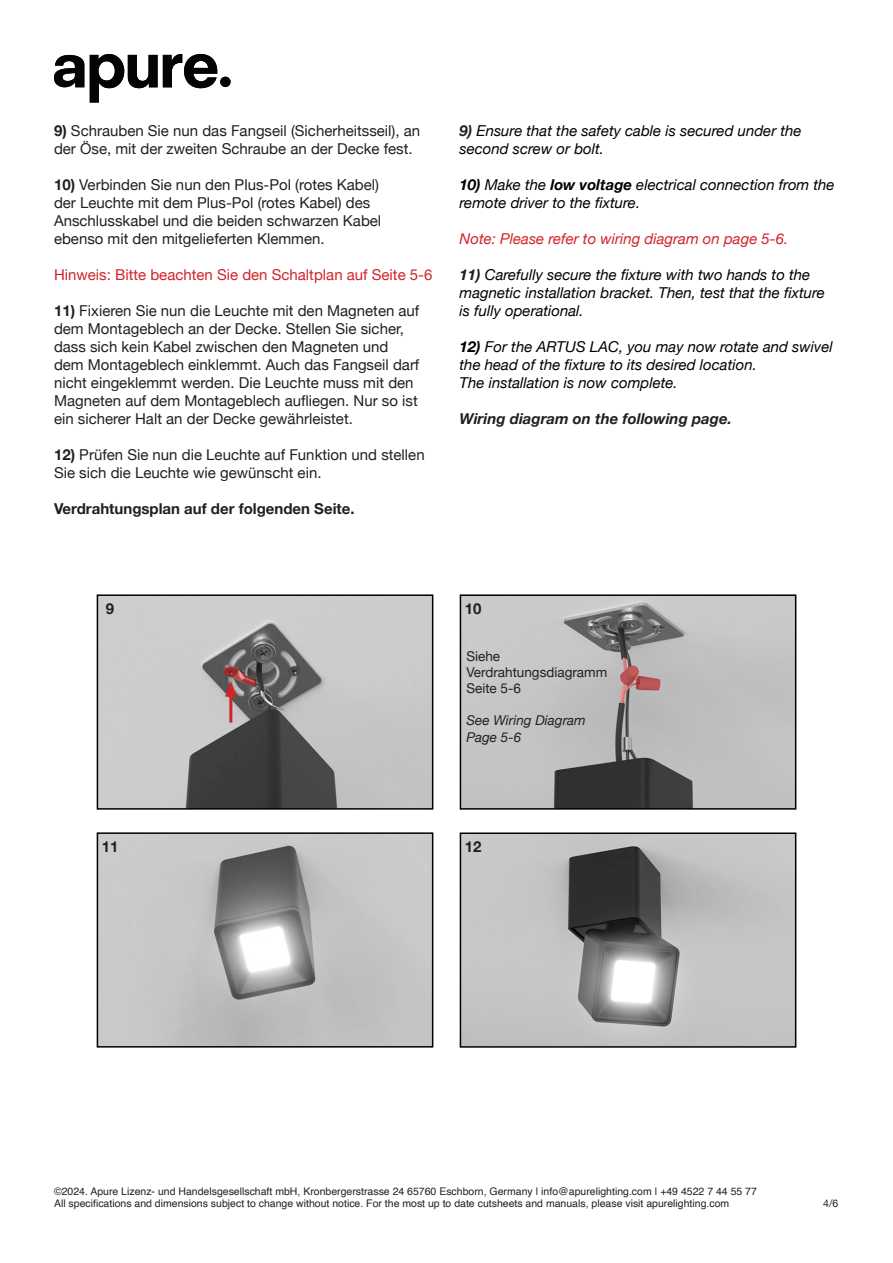
<style>
.page{position:relative;width:893px;height:1263px;background:#fff}
.page>*{position:absolute;margin:0;border:0;box-sizing:border-box;transform-origin:0 0}
.t1{font:15px/18px "Helvetica Neue";color:#231f20}
.t2{font:italic 15px/18px "Helvetica Neue";color:#000}
.t3{font:15px "Helvetica Neue";color:#d1232a}
.t4{font:700 15px "Helvetica Neue";color:#231f20}
.t5{font:italic 15px "Helvetica Neue";color:#d1232a}
.t6{font:italic 700 15px "Helvetica Neue";color:#231f20}
.t7{font:13.5px/16.2px "Helvetica Neue";color:#231f20}
.t8{font:italic 13.5px "Helvetica Neue";color:#231f20}
.t9{font:10.5px/12.6px "Helvetica";color:#231f20}
.t10{font:10.5px "Helvetica Neue";color:#231f20}
.s1{font-weight:700}
.s2{font-weight:700;color:#231f20}
</style>
<div class="page">
<svg style="left:90px;top:54px;width:127px;height:49px"></svg>
<div style="left:220px;top:77px;width:11px;height:10px;background:#040503;border-radius:50%"></div>
<svg style="left:54px;top:55px;width:30px;height:32px"></svg>
<img style="left:100px;top:597px;width:330px;height:210px">
<div style="left:97px;top:594px;width:336px;height:216px;border:2px solid #000"></div>
<img style="left:463px;top:597px;width:330px;height:210px">
<div style="left:460px;top:594px;width:336px;height:216px;border:2px solid #000"></div>
<img style="left:100px;top:835px;width:330px;height:209px">
<div style="left:97px;top:832px;width:336px;height:215px;border:2px solid #000"></div>
<img style="left:463px;top:835px;width:330px;height:210px">
<div style="left:460px;top:832px;width:336px;height:216px;border:2px solid #000"></div>
<hr style="left:229px;top:691px;width:3px;height:32px;background:#d1232a">
<svg style="left:225px;top:681px;width:12px;height:16px"></svg>
<p class="t1" style="left:54px;top:122px;width:368px"><span class="s1">9)</span> Schrauben Sie nun das Fangseil (Sicherheitsseil), an der Öse, mit der zweiten Schraube an der Decke fest.</p>
<p class="t1" style="left:54px;top:176px;width:329px"><span class="s1">10)</span> Verbinden Sie nun den Plus-Pol (rotes Kabel) der Leuchte mit dem Plus-Pol (rotes Kabel) des Anschlusskabel und die beiden schwarzen Kabel ebenso mit den mitgelieferten Klemmen.</p>
<p class="t3" style="left:54px;top:264px;width:380px">Hinweis: Bitte beachten Sie den Schaltplan auf Seite 5-6</p>
<p class="t1" style="left:54px;top:302px;width:367px"><span class="s1">11)</span> Fixieren Sie nun die Leuchte mit den Magneten auf dem Montageblech an der Decke. Stellen Sie sicher, dass sich kein Kabel zwischen den Magneten und dem Montageblech einklemmt. Auch das Fangseil darf nicht eingeklemmt werden. Die Leuchte muss mit den Magneten auf dem Montageblech aufliegen. Nur so ist ein sicherer Halt an der Decke gewährleistet.</p>
<p class="t1" style="left:54px;top:446px;width:372px"><span class="s1">12)</span> Prüfen Sie nun die Leuchte auf Funktion und stellen<br>Sie sich die Leuchte wie gewünscht ein.</p>
<p class="t4" style="left:54px;top:497px;width:302px">Verdrahtungsplan auf der folgenden Seite.</p>
<p class="t2" style="left:460px;top:122px;width:344px"><span class="s2">9)</span> Ensure that the safety cable is secured under the second screw or bolt.</p>
<p class="t2" style="left:460px;top:176px;width:377px"><span class="s1">10)</span> Make the <span class="s1">low voltage</span> electrical connection from the remote driver to the fixture.</p>
<p class="t5" style="left:460px;top:228px;width:330px">Note: Please refer to wiring diagram on page 5-6.</p>
<p class="t2" style="left:460px;top:266px;width:367px"><span class="s2">11)</span> Carefully secure the fixture with two hands to the magnetic installation bracket. Then, test that the fixture is fully operational.</p>
<p class="t2" style="left:460px;top:338px;width:375px"><span class="s1">12)</span> For the ARTUS LAC, you may now rotate and swivel the head of the fixture to its desired location.</p>
<p class="t2" style="left:460px;top:374px;width:220px">The installation is now complete.</p>
<p class="t6" style="left:460px;top:407px;width:274px">Wiring diagram on the following page.</p>
<p class="t4" style="left:106px;top:597px;width:10px">9</p>
<p class="t4" style="left:465px;top:597px;width:18px">10</p>
<p class="t4" style="left:102px;top:835px;width:18px">11</p>
<p class="t7" style="left:466px;top:648px;width:142px">Siehe<br>Verdrahtungsdiagramm<br>Seite 5-6</p>
<p class="t8" style="left:466px;top:711px;width:121px">See Wiring Diagram</p>
<p class="t8" style="left:466px;top:727px;width:56px">Page 5-6</p>
<p class="t4" style="left:465px;top:835px;width:18px">12</p>
<p class="t9" style="left:54px;top:1185px;width:704px">©2024. Apure Lizenz- und Handelsgesellschaft mbH, Kronbergerstrasse 24 65760 Eschborn, Germany | info@apurelighting.com | +49 4522 7 44 55 77<br>All specifications and dimensions subject to change without notice. For the most up to date cutsheets and manuals, please visit apurelighting.com</p>
<p class="t10" style="left:823px;top:1195px;width:17px">4/6</p>
</div>
